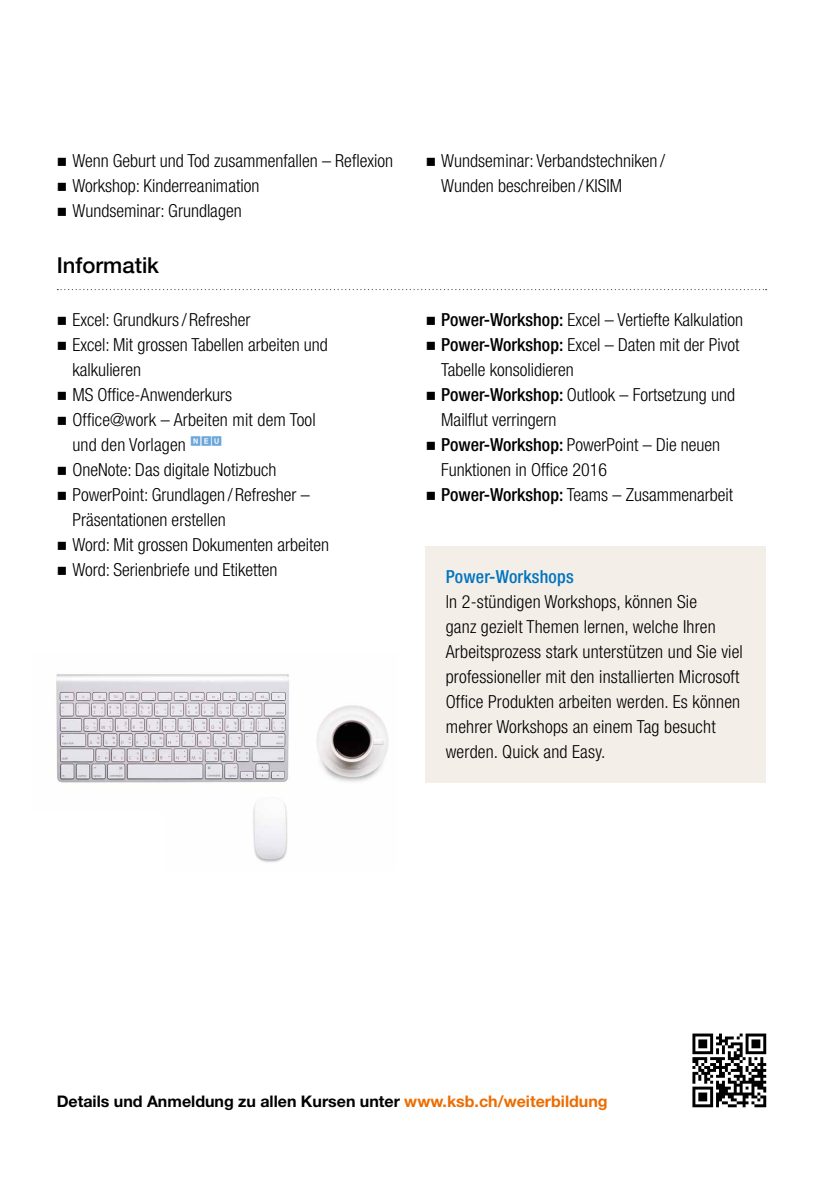
<style>
.page{position:relative;width:823px;height:1191px;background:#fff}
.page>*{position:absolute;margin:0;border:0;box-sizing:border-box;transform-origin:0 0}
.t1{font:500 22px "Helvetica Neue LT Std";color:#000}
.t2{font:300 condensed 18px/25px "Helvetica Neue LT Std";color:#000}
.t3{font:500 condensed 18px "Helvetica Neue LT Std";letter-spacing:.01em;color:#0074be}
.t4{font:700 16px "Helvetica Neue LT Std";color:#000}
.s1{font-weight:500}
.s2{color:#ed6c00}
</style>
<div class="page">
<svg style="left:57px;top:289px;width:709px;height:1px"></svg>
<div style="left:425px;top:546px;width:340px;height:237px;background:#f4eee8"></div>
<svg style="left:692px;top:1033px;width:73px;height:74px"></svg>
<img style="left:56px;top:674px;width:332px;height:189px">
<div style="left:0;top:812px;width:163px;height:75px;background:#fff"></div>
<p class="t2" style="left:72px;top:148px;width:322px">Wenn Geburt und Tod zusammenfallen – Reflexion<br>Workshop: Kinderreanimation<br>Wundseminar: Grundlagen</p>
<p class="t2" style="left:441px;top:148px;width:225px">Wundseminar: Verbandstechniken /<br>Wunden beschreiben / KISIM</p>
<p class="t1" style="left:57px;top:252px;width:104px">Informatik</p>
<p class="t2" style="left:72px;top:307px;width:258px">Excel: Grundkurs / Refresher<br>Excel: Mit grossen Tabellen arbeiten und kalkulieren<br>MS Office-Anwenderkurs<br>Office@work – Arbeiten mit dem Tool und den Vorlagen <sup>NEU<br></sup>OneNote: Das digitale Notizbuch<br>PowerPoint: Grundlagen / Refresher –<br>Präsentationen erstellen<br>Word: Mit grossen Dokumenten arbeiten<br>Word: Serienbriefe und Etiketten</p>
<p class="t2" style="left:441px;top:307px;width:303px"><span class="s1">Power-Workshop:</span> Excel – Vertiefte Kalkulation <span class="s1">Power-Workshop:</span> Excel – Daten mit der Pivot Tabelle konsolidieren<br><span class="s1">Power-Workshop:</span> Outlook – Fortsetzung und Mailflut verringern<br><span class="s1">Power-Workshop:</span> PowerPoint – Die neuen Funktionen in Office 2016<br><span class="s1">Power-Workshop:</span> Teams – Zusammenarbeit</p>
<p class="t3" style="left:445px;top:566px;width:129px">Power-Workshops</p>
<p class="t2" style="left:445px;top:589px;width:298px">ln 2-stündigen Workshops, können Sie<br>ganz gezielt Themen lernen, welche Ihren Arbeitsprozess stark unterstützen und Sie viel professioneller mit den installierten Microsoft Office Produkten arbeiten werden. Es können mehrer Workshops an einem Tag besucht werden. Quick and Easy.</p>
<p class="t4" style="left:57px;top:1091px;width:552px">Details und Anmeldung zu allen Kursen unter <span class="s2">www.ksb.ch/weiterbildung</span></p>
</div>
